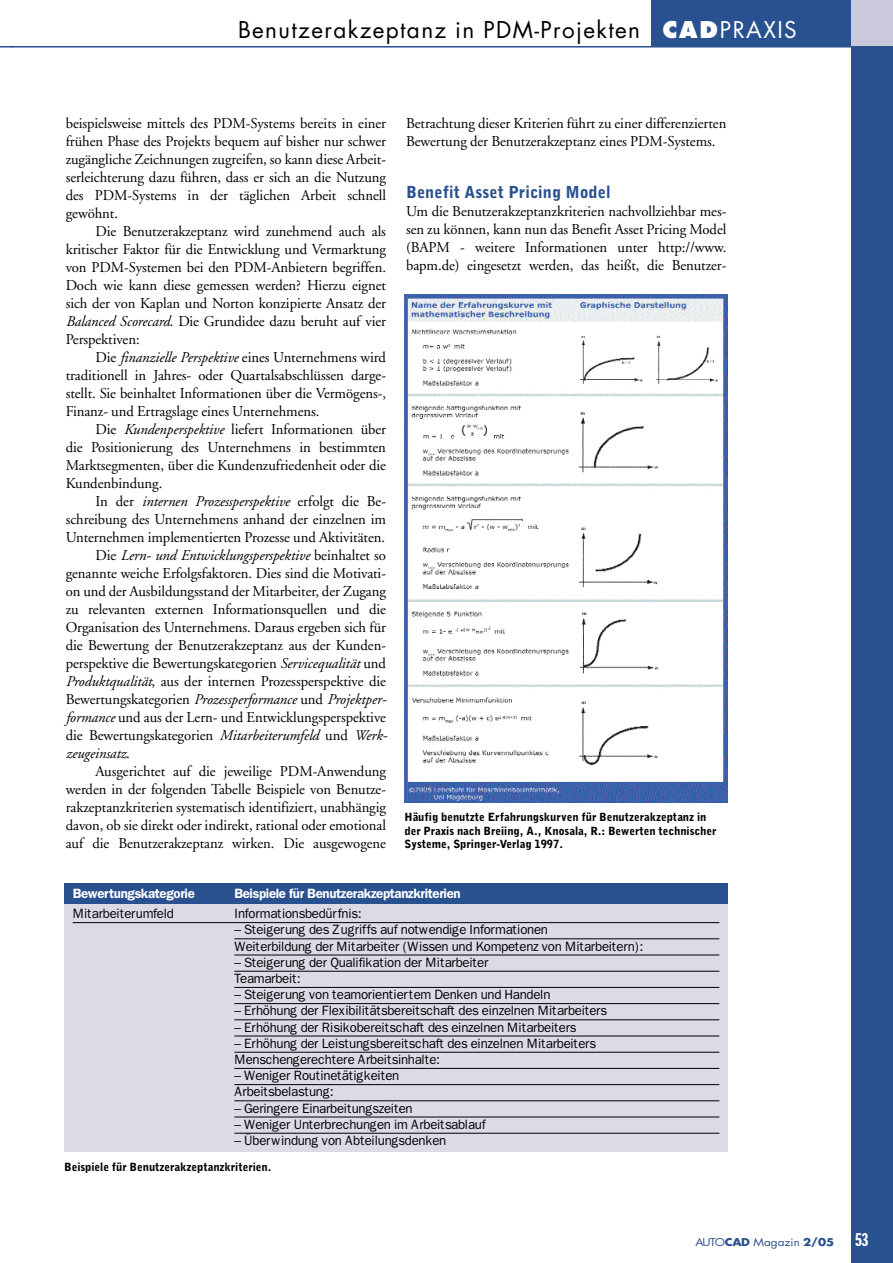
<style>
.page{position:relative;width:893px;height:1263px;background:#fff}
.page>*{position:absolute;margin:0;border:0;box-sizing:border-box;transform-origin:0 0}
.t1{font:22.5px "Futura";letter-spacing:.06em;color:#000}
.t2{font:18px "Franklin Gothic Extra Cond";color:#fff}
.t3{font:900 16.5px "Bell Gothic BT";letter-spacing:.01em;color:#29508f}
.t4{font:15px/18px "Adobe Garamond";letter-spacing:-.005em;color:#000;text-align:justify}
.t5{font:italic 15px "Adobe Garamond";letter-spacing:-.005em;color:#000}
.t6{font:13.5px/16.2px "Franklin Gothic";letter-spacing:-.025em;color:#000}
.t7{font:600 13.5px "Franklin Gothic";letter-spacing:-.025em;color:#fff}
.t8{font:900 11.25px/13.5px "Bell Gothic BT";color:#000}
.t9{font:10.5px "Futura";color:#29508f;scale:1.12 1}
.s1{font-weight:800;color:#fff}
.s2{color:#fff}
.s3{font-style:italic}
.s4{font-style:normal}
.s5{font-weight:700}
</style>
<div class="page">
<div style="left:64px;top:883px;width:664px;height:21px;background:#29508f"></div>
<div style="left:64px;top:904px;width:664px;height:248px;background:#dcdae7"></div>
<div style="left:651px;top:0;width:200px;height:47px;background:#29508f"></div>
<div style="left:851px;top:0;width:41px;height:1263px;background:#29508f"></div>
<div style="left:851px;top:0;width:41px;height:47px;background:#cac8db"></div>
<hr style="left:12px;top:46px;width:880px;height:2px;background:#29508f">
<svg style="left:0;top:46px;width:13px;height:2px"></svg>
<hr style="left:73px;top:922px;width:646px;height:1px;background:#000">
<hr style="left:234px;top:939px;width:485px;height:1px;background:#000">
<hr style="left:234px;top:955px;width:485px;height:1px;background:#000">
<hr style="left:234px;top:971px;width:485px;height:1px;background:#000">
<hr style="left:234px;top:987px;width:485px;height:1px;background:#000">
<hr style="left:234px;top:1003px;width:485px;height:1px;background:#000">
<hr style="left:234px;top:1020px;width:485px;height:1px;background:#000">
<hr style="left:234px;top:1036px;width:485px;height:1px;background:#000">
<hr style="left:234px;top:1052px;width:485px;height:1px;background:#000">
<hr style="left:234px;top:1068px;width:485px;height:1px;background:#000">
<hr style="left:234px;top:1084px;width:485px;height:1px;background:#000">
<hr style="left:234px;top:1101px;width:485px;height:1px;background:#000">
<hr style="left:234px;top:1117px;width:485px;height:1px;background:#000">
<hr style="left:234px;top:1133px;width:485px;height:1px;background:#000">
<img style="left:404px;top:295px;width:323px;height:508px">
<h1 class="t1" style="left:238px;top:19px;width:560px">Benutzerakzeptanz in PDM-Projekten <span class="s1">CAD</span><span class="s2">PRAXIS</span></h1>
<p class="t4" style="left:66px;top:116px;width:322px">beispielsweise mittels des PDM-Systems bereits in einer frühen Phase des Projekts bequem auf bisher nur schwer zugängliche Zeichnungen zugreifen, so kann diese Arbeit&shy;serleichterung dazu führen, dass er sich an die Nutzung des PDM-Systems in der täglichen Arbeit schnell gewöhnt.</p>
<p class="t4" style="left:66px;top:224px;width:322px;text-indent:30px">Die Benutzerakzeptanz wird zunehmend auch als kritischer Faktor für die Entwicklung und Vermarktung von PDM-Systemen bei den PDM-Anbietern begriffen.<br>Doch wie kann diese gemessen werden? Hierzu eignet sich der von Kaplan und Norton konzipierte Ansatz der <span class="s3">Balanced Scorecard</span>. Die Grundidee dazu beruht auf vier Perspektiven:</p>
<p class="t4" style="left:66px;top:350px;width:322px;text-indent:30px">Die <span class="s3">finanzielle Perspektive</span> eines Unternehmens wird traditionell in Jahres- oder Quartalsabschlüssen darge&shy;stellt. Sie beinhaltet Informationen über die Vermögens-, Finanz- und Ertragslage eines Unternehmens.</p>
<p class="t4" style="left:66px;top:422px;width:322px;text-indent:30px">Die <span class="s3">Kundenperspektive</span> liefert Informationen über die Positionierung des Unternehmens in bestimmten Marktsegmenten, über die Kundenzufriedenheit oder die Kundenbindung.</p>
<p class="t5" style="left:95px;top:496px;width:292px"><span class="s4">In der</span> internen Prozessperspektive <span class="s4">erfolgt die Be-</span></p>
<p class="t4" style="left:66px;top:512px;width:322px">schreibung des Unternehmens anhand der einzelnen im</p>
<p class="t4" style="left:66px;top:530px;width:321px">Unternehmen implementierten Prozesse und Aktivitäten.</p>
<p class="t5" style="left:95px;top:550px;width:292px"><span class="s4">Die</span> Lern- und Entwicklungsperspektive <span class="s4">beinhaltet so</span></p>
<p class="t4" style="left:66px;top:566px;width:322px">genannte weiche Erfolgsfaktoren. Dies sind die Motivati-</p>
<p class="t4" style="left:66px;top:584px;width:322px">on und der Ausbildungsstand der Mitarbeiter, der Zugang</p>
<p class="t4" style="left:66px;top:602px;width:322px">zu relevanten externen Informationsquellen und die</p>
<p class="t4" style="left:66px;top:620px;width:322px">Organisation des Unternehmens. Daraus ergeben sich für</p>
<p class="t4" style="left:66px;top:638px;width:322px">die Bewertung der Benutzerakzeptanz aus der Kunden-</p>
<p class="t4" style="left:66px;top:656px;width:322px">perspektive die Bewertungskategorien <span class="s3">Servicequalität</span> und</p>
<p class="t4" style="left:66px;top:674px;width:322px"><span class="s3">Produktqualität</span>, aus der internen Prozessperspektive die</p>
<p class="t5" style="left:66px;top:694px;width:322px"><span class="s4">Bewertungskategorien</span> Prozessperformance <span class="s4">und</span> Projektper-</p>
<p class="t4" style="left:66px;top:710px;width:322px"><span class="s3">formance</span> und aus der Lern- und Entwicklungsperspektive</p>
<p class="t4" style="left:66px;top:728px;width:323px">die Bewertungskategorien <span class="s3">Mitarbeiterumfeld</span> und <span class="s3">Werk-</span></p>
<p class="t5" style="left:66px;top:748px;width:65px">zeugeinsatz<span class="s4">.</span></p>
<p class="t4" style="left:95px;top:764px;width:292px">Ausgerichtet auf die jeweilige PDM-Anwendung</p>
<p class="t4" style="left:66px;top:782px;width:322px">werden in der folgenden Tabelle Beispiele von Benutze-</p>
<p class="t4" style="left:66px;top:800px;width:322px">rakzeptanzkriterien systematisch identifiziert, unabhängig</p>
<p class="t4" style="left:66px;top:818px;width:322px">davon, ob sie direkt oder indirekt, rational oder emotional</p>
<p class="t4" style="left:66px;top:836px;width:322px">auf die Benutzerakzeptanz wirken. Die ausgewogene</p>
<p class="t4" style="left:406px;top:116px;width:322px">Betrachtung dieser Kriterien führt zu einer differenzierten<br>Bewertung der Benutzerakzeptanz eines PDM-Systems.</p>
<p class="t3" style="left:406px;top:186px;width:206px">Benefit Asset Pricing Model</p>
<p class="t4" style="left:406px;top:204px;width:322px">Um die Benutzerakzeptanzkriterien nachvollziehbar mes&shy;sen zu können, kann nun das Benefit Asset Pricing Model (BAPM - weitere Informationen unter http://www. bapm.de) eingesetzt werden, das heißt, die Benutzer-</p>
<p class="t8" style="left:404px;top:811px;width:313px">Häufig benutzte Erfahrungskurven für Benutzerakzeptanz in der Praxis nach Breiing, A., Knosala, R.: Bewerten technischer<br>Systeme, Springer-Verlag 1997.</p>
<p class="t7" style="left:73px;top:888px;width:124px">Bewertungskategorie</p>
<p class="t7" style="left:234px;top:888px;width:228px">Beispiele für Benutzerakzeptanzkriterien</p>
<p class="t6" style="left:73px;top:907px;width:103px">Mitarbeiterumfeld</p>
<p class="t6" style="left:234px;top:907px;width:129px">Informationsbedürfnis:</p>
<p class="t6" style="left:234px;top:923px;width:410px">– Steigerung des Zugriffs auf notwendige Informationen<br>Weiterbildung der Mitarbeiter (Wissen und Kompetenz von Mitarbeitern):</p>
<p class="t6" style="left:234px;top:955px;width:256px">– Steigerung der Qualifikation der Mitarbeiter<br>Teamarbeit:</p>
<p class="t6" style="left:234px;top:988px;width:317px">– Steigerung von teamorientiertem Denken und Handeln</p>
<p class="t6" style="left:234px;top:1004px;width:374px">– Erhöhung der Flexibilitätsbereitschaft des einzelnen Mitarbeiters</p>
<p class="t6" style="left:234px;top:1020px;width:343px">– Erhöhung der Risikobereitschaft des einzelnen Mitarbeiters</p>
<p class="t6" style="left:234px;top:1036px;width:363px">– Erhöhung der Leistungsbereitschaft des einzelnen Mitarbeiters<br>Menschengerechtere Arbeitsinhalte:</p>
<p class="t6" style="left:234px;top:1069px;width:166px">– Weniger Routinetätigkeiten<br>Arbeitsbelastung:</p>
<p class="t6" style="left:234px;top:1101px;width:180px">– Geringere Einarbeitungszeiten</p>
<p class="t6" style="left:234px;top:1117px;width:253px">– Weniger Unterbrechungen im Arbeitsablauf</p>
<p class="t6" style="left:234px;top:1133px;width:213px">– Überwindung von Abteilungsdenken</p>
<p class="t8" style="left:64px;top:1162px;width:209px">Beispiele für Benutzerakzeptanzkriterien.</p>
<p class="t9" style="left:695px;top:1237px;width:125px">AUTO<span class="s5">CAD</span> Magazin <span class="s5">2/05</span></p>
<p class="t2" style="left:855px;top:1233px;width:14px">53</p>
</div>
